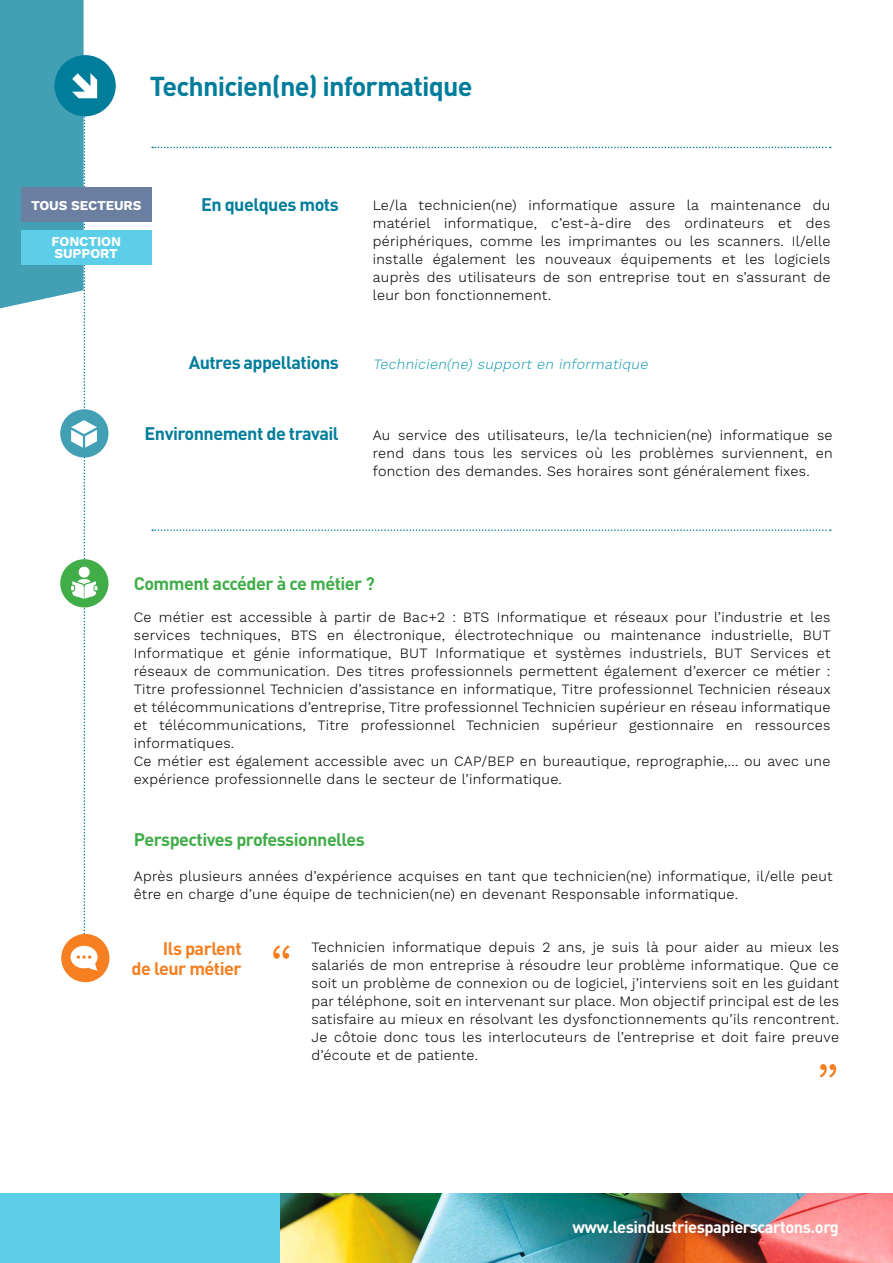
<style>
.page{position:relative;width:893px;height:1263px;background:#fff}
.page>*{position:absolute;margin:0;border:0;box-sizing:border-box;transform-origin:0 0}
.t1{font:300 60px "Work Sans";color:#f67f21}
.t2{font:700 27px "DINOT";letter-spacing:-.03em;color:#007d9b}
.t3{font:700 18px "DINOT";letter-spacing:-.03em;color:#007d9b}
.t4{font:700 18px "DINOT";letter-spacing:-.03em;color:#41ad49}
.t5{font:700 18px/19.5px "DINOT";letter-spacing:-.03em;color:#f67f21;text-align:right}
.t6{font:700 16.5px "DINOT";letter-spacing:-.03em;color:#fff}
.t7{font:300 14.25px/18px "Work Sans";letter-spacing:.02em;color:#000;text-align:justify}
.t8{font:italic 300 14.25px "Work Sans";color:#24a1b1}
.t9{font:700 13.5px/12px "Work Sans";letter-spacing:-.01em;color:#fff}
</style>
<div class="page">
<div style="left:0;top:1193px;width:893px;height:70px;background:#5ccee8"></div>
<img style="left:281px;top:1193px;width:612px;height:70px">
<div style="left:60px;top:559px;width:48px;height:48px;background:#41ad49;border-radius:50%"></div>
<div style="left:61px;top:934px;width:48px;height:48px;background:#f67f21;border-radius:50%"></div>
<div style="left:60px;top:409px;width:48px;height:49px;background:#43a0b4;border-radius:50%"></div>
<svg style="left:152px;top:147px;width:679px;height:1px"></svg>
<svg style="left:152px;top:529px;width:679px;height:2px"></svg>
<div style="left:21px;top:188px;width:130px;height:34px;background:#6b7fa0"></div>
<div style="left:21px;top:230px;width:130px;height:34px;background:#5ccee8"></div>
<div style="left:54px;top:55px;width:62px;height:61px;background:#007d9b;border-radius:50%"></div>
<svg style="left:0;top:0;width:98px;height:971px"></svg>
<h2 class="t2" style="left:150px;top:67px;width:324px">Technicien(ne) informatique</h2>
<p class="t9" style="left:31px;top:200px;width:112px">TOUS SECTEURS</p>
<p class="t9" style="left:52px;top:236px;width:71px">FONCTION<br>SUPPORT</p>
<p class="t3" style="left:201px;top:192px;width:139px">En quelques mots</p>
<p class="t7" style="left:373px;top:197px;width:459px">Le/la technicien(ne) informatique assure la maintenance du matériel informatique, c’est-à-dire des ordinateurs et des périphériques, comme les imprimantes ou les scanners. Il/elle installe également les nouveaux équipements et les logiciels auprès des utilisateurs de son entreprise tout en s’assurant de leur bon fonctionnement.</p>
<p class="t3" style="left:189px;top:350px;width:152px">Autres appellations</p>
<p class="t8" style="left:373px;top:355px;width:280px">Technicien(ne) support en informatique</p>
<p class="t3" style="left:145px;top:421px;width:196px">Environnement de travail</p>
<p class="t7" style="left:373px;top:427px;width:461px">Au service des utilisateurs, le/la technicien(ne) informatique se rend dans tous les services où les problèmes surviennent, en fonction des demandes. Ses horaires sont généralement fixes.</p>
<p class="t4" style="left:134px;top:571px;width:243px">Comment accéder à ce métier ?</p>
<p class="t7" style="left:134px;top:609px;width:699px;text-align:left">Ce métier est accessible à partir de Bac+2 : BTS Informatique et réseaux pour l’industrie et les services techniques, BTS en électronique, électrotechnique ou maintenance industrielle, BUT Informatique et génie informatique, BUT Informatique et systèmes industriels, BUT Services et réseaux de communication. Des titres professionnels permettent également d’exercer ce métier :<br>Titre professionnel Technicien d’assistance en informatique, Titre professionnel Technicien réseaux et télécommunications d’entreprise, Titre professionnel Technicien supérieur en réseau informatique et télécommunications, Titre professionnel Technicien supérieur gestionnaire en ressources informatiques.<br>Ce métier est également accessible avec un CAP/BEP en bureautique, reprographie,... ou avec une expérience professionnelle dans le secteur de l’informatique.</p>
<p class="t4" style="left:134px;top:828px;width:233px">Perspectives professionnelles</p>
<p class="t7" style="left:134px;top:868px;width:700px">Après plusieurs années d’expérience acquises en tant que technicien(ne) informatique, il/elle peut être en charge d’une équipe de technicien(ne) en devenant Responsable informatique.</p>
<p class="t5" style="left:132px;top:938px;width:112px">Ils parlent<br>de leur métier</p>
<p class="t7" style="left:311px;top:939px;width:529px">Technicien informatique depuis 2 ans, je suis là pour aider au mieux les salariés de mon entreprise à résoudre leur problème informatique. Que ce soit un problème de connexion ou de logiciel, j’interviens soit en les guidant par téléphone, soit en intervenant sur place. Mon objectif principal est de les satisfaire au mieux en résolvant les dysfonctionnements qu’ils rencontrent.<br>Je côtoie donc tous les interlocuteurs de l’entreprise et doit faire preuve d’écoute et de patiente.</p>
<h1 class="t1" style="left:270px;top:931px;width:24px">“</h1>
<h1 class="t1" style="left:816px;top:1050px;width:24px">”</h1>
<p class="t6" style="left:572px;top:1216px;width:268px">www.lesindustriespapierscartons.org</p>
</div>
